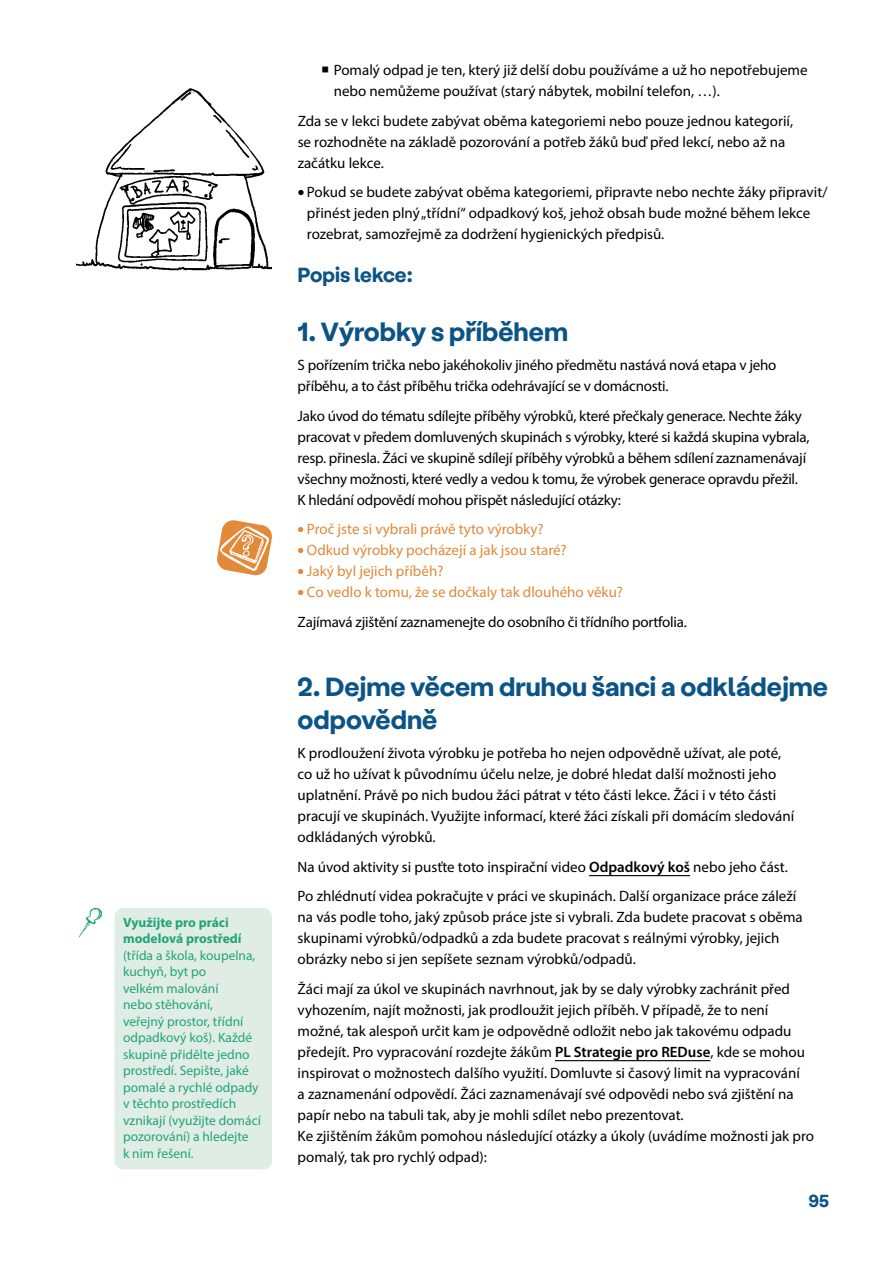
<style>
.page{position:relative;width:893px;height:1263px;background:#fff}
.page>*{position:absolute;margin:0;border:0;box-sizing:border-box;transform-origin:0 0}
.t1{font:700 27px/32.4px "Stabil Grotesk";color:#0b5485}
.t2{font:700 21px "Stabil Grotesk";color:#0b5485}
.t3{font:700 18px "Stabil Grotesk";color:#0b5485}
.t4{font:15px/21px "Myriad Pro";color:#000}
.t5{font:15px "Myriad Pro";color:#e18a3a}
.t6{font:13.5px/16.5px "Myriad Pro";color:#22a47a}
.t7{font:700 13.5px/16.5px "Myriad Pro";color:#22a47a}
.s1{font-family:"Stabil Grotesk";font-weight:700}
.s2{font-family:"Stabil Grotesk";font-weight:700;color:#e18a3a}
.s3{color:#e18a3a}
.s4{font-weight:600}
</style>
<div class="page">
<hr style="left:589px;top:875px;width:101px;height:1px;background:#000">
<hr style="left:555px;top:1060px;width:155px;height:1px;background:#000">
<svg style="left:226px;top:520px;width:23px;height:3px"></svg>
<img style="left:217px;top:523px;width:55px;height:53px">
<img style="left:77px;top:88px;width:195px;height:183px">
<div style="left:115px;top:908px;width:157px;height:261px;background:#e0ede5;border-radius:9px"></div>
<img style="left:78px;top:908px;width:24px;height:30px">
<p class="t7" style="left:123px;top:913px;width:120px">Využijte pro práci modelová prostředí</p>
<p class="t6" style="left:123px;top:946px;width:139px">(třída a škola, koupelna, kuchyň, byt po<br>velkém malování<br>nebo stěhování,<br>veřejný prostor, třídní odpadkový koš). Každé skupině přidělte jedno prostředí. Sepište, jaké pomalé a rychlé odpady v těchto prostředích vznikají (využijte domácí pozorování) a hledejte<br>k nim řešení.</p>
<p class="t4" style="left:334px;top:60px;width:475px;text-indent:-13px">○ Pomalý odpad je ten, který již delší dobu používáme a už ho nepotřebujeme nebo nemůžeme používat (starý nábytek, mobilní telefon, …).</p>
<p class="t4" style="left:298px;top:110px;width:497px">Zda se v lekci budete zabývat oběma kategoriemi nebo pouze jednou kategorií, se rozhodněte na základě pozorování a potřeb žáků buď před lekcí, nebo až na začátku lekce.</p>
<p class="t4" style="left:307px;top:182px;width:522px;text-indent:-9px"><span class="s1">•</span> Pokud se budete zabývat oběma kategoriemi, připravte nebo nechte žáky připravit/ přinést jeden plný „třídní“ odpadkový koš, jehož obsah bude možné během lekce rozebrat, samozřejmě za dodržení hygienických předpisů.</p>
<h2 class="t2" style="left:298px;top:258px;width:117px">Popis lekce:</h2>
<h1 class="t1" style="left:298px;top:313px;width:272px">1. Výrobky s příběhem</h1>
<p class="t4" style="left:298px;top:355px;width:480px">S pořízením trička nebo jakéhokoliv jiného předmětu nastává nová etapa v jeho příběhu, a to část příběhu trička odehrávající se v domácnosti.</p>
<p class="t4" style="left:298px;top:405px;width:513px">Jako úvod do tématu sdílejte příběhy výrobků, které přečkaly generace. Nechte žáky pracovat v předem domluvených skupinách s výrobky, které si každá skupina vybrala, resp. přinesla. Žáci ve skupině sdílejí příběhy výrobků a během sdílení zaznamenávají všechny možnosti, které vedly a vedou k tomu, že výrobek generace opravdu přežil.<br>K hledání odpovědí mohou přispět následující otázky:</p>
<p class="t5" style="left:298px;top:520px;width:248px"><span class="s1">•</span> Proč jste si vybrali právě tyto výrobky?</p>
<p class="t5" style="left:298px;top:541px;width:271px"><span class="s1">•</span> Odkud výrobky pocházejí a jak jsou staré?</p>
<p class="t5" style="left:298px;top:562px;width:147px"><span class="s1">•</span> Jaký byl jejich příběh?</p>
<p class="t4" style="left:298px;top:577px;width:391px;line-height:29.5px"><span class="s2">•</span> <span class="s3">Co vedlo k tomu, že se dočkaly tak dlouhého věku?<br></span>Zajímavá zjištění zaznamenejte do osobního či třídního portfolia.</p>
<h1 class="t1" style="left:298px;top:669px;width:532px">2. Dejme věcem druhou šanci a odkládejme odpovědně</h1>
<p class="t4" style="left:298px;top:743px;width:498px">K prodloužení života výrobku je potřeba ho nejen odpovědně užívat, ale poté, co už ho užívat k původnímu účelu nelze, je dobré hledat další možnosti jeho uplatnění. Právě po nich budou žáci pátrat v této části lekce. Žáci i v této části pracují ve skupinách. Využijte informací, které žáci získali při domácím sledování odkládaných výrobků.</p>
<p class="t4" style="left:298px;top:852px;width:500px;line-height:29.5px">Na úvod aktivity si pusťte toto inspirační video <span class="s4">Odpadkový koš</span> nebo jeho část.<br>Po zhlédnutí videa pokračujte v práci ve skupinách. Další organizace práce záleží</p>
<p class="t4" style="left:298px;top:907px;width:507px">na vás podle toho, jaký způsob práce jste si vybrali. Zda budete pracovat s oběma skupinami výrobků/odpadků a zda budete pracovat s reálnými výrobky, jejich obrázky nebo si jen sepíšete seznam výrobků/odpadů.</p>
<p class="t4" style="left:298px;top:978px;width:518px">Žáci mají za úkol ve skupinách navrhnout, jak by se daly výrobky zachránit před vyhozením, najít možnosti, jak prodloužit jejich příběh. V případě, že to není možné, tak alespoň určit kam je odpovědně odložit nebo jak takovému odpadu předejít. Pro vypracování rozdejte žákům <span class="s4">PL Strategie pro REDuse</span>, kde se mohou inspirovat o možnostech dalšího využití. Domluvte si časový limit na vypracování<br>a zaznamenání odpovědí. Žáci zaznamenávají své odpovědi nebo svá zjištění na papír nebo na tabuli tak, aby je mohli sdílet nebo prezentovat.<br>Ke zjištěním žákům pomohou následující otázky a úkoly (uvádíme možnosti jak pro pomalý, tak pro rychlý odpad):</p>
<p class="t3" style="left:809px;top:1187px;width:22px">95</p>
</div>
